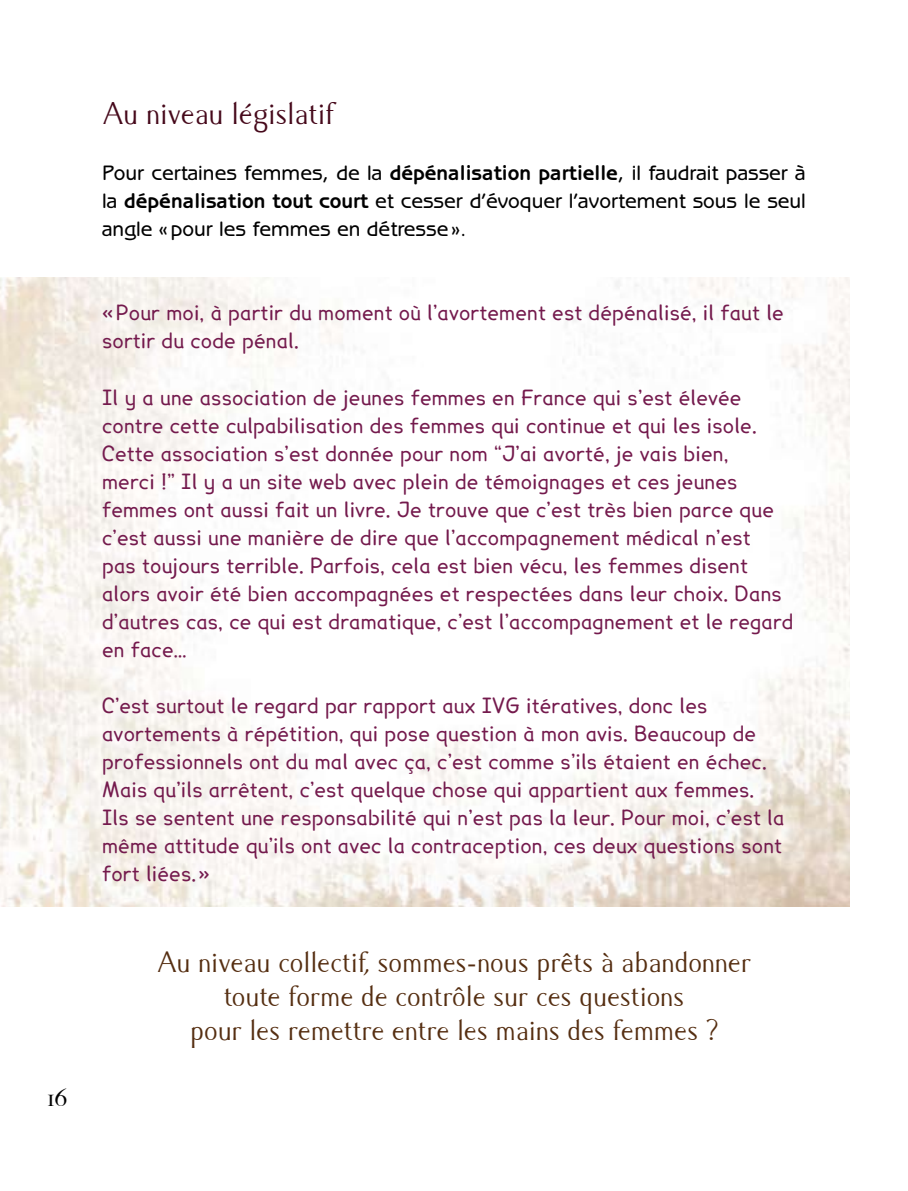
<style>
.page{position:relative;width:908px;height:1191px;background:#fff}
.page>*{position:absolute;margin:0;border:0;box-sizing:border-box;transform-origin:0 0}
.t1{font:32px "Caramella";color:#46091b}
.t2{font:30px/34px "Caramella";color:#552e11;text-align:center}
.t3{font:500 24px "Big Caslon";color:#000}
.t4{font:500 21px/28px "Benguiat Gothic";color:#000;text-align:justify}
.t5{font:20px/28px "Lexia";letter-spacing:.01em;color:#741a4d}
.s1{font-weight:700}
</style>
<div class="page">
<img style="left:0;top:278px;width:849px;height:628px">
<p class="t3" style="left:47px;top:1084px;width:21px">16</p>
<h1 class="t1" style="left:102px;top:96px;width:233px">Au niveau législatif</h1>
<p class="t4" style="left:102px;top:159px;width:705px">Pour certaines femmes, de la <span class="s1">dépénalisation partielle</span>, il faudrait passer à la <span class="s1">dépénalisation tout court</span> et cesser d’évoquer l’avortement sous le seul angle «pour les femmes en détresse».</p>
<p class="t5" style="left:102px;top:299px;width:682px">«Pour moi, à partir du moment où l’avortement est dépénalisé, il faut le sortir du code pénal.</p>
<p class="t5" style="left:102px;top:383px;width:692px">Il y a une association de jeunes femmes en France qui s’est élevée contre cette culpabilisation des femmes qui continue et qui les isole.<br>Cette association s’est donnée pour nom “J’ai avorté, je vais bien,<br>merci !” Il y a un site web avec plein de témoignages et ces jeunes femmes ont aussi fait un livre. Je trouve que c’est très bien parce que c’est aussi une manière de dire que l’accompagnement médical n’est<br>pas toujours terrible. Parfois, cela est bien vécu, les femmes disent alors avoir été bien accompagnées et respectées dans leur choix. Dans d’autres cas, ce qui est dramatique, c’est l’accompagnement et le regard en face…</p>
<p class="t5" style="left:102px;top:691px;width:683px">C’est surtout le regard par rapport aux IVG itératives, donc les avortements à répétition, qui pose question à mon avis. Beaucoup de professionnels ont du mal avec ça, c’est comme s’ils étaient en échec.<br>Mais qu’ils arrêtent, c’est quelque chose qui appartient aux femmes.<br>Ils se sentent une responsabilité qui n’est pas la leur. Pour moi, c’est la même attitude qu’ils ont avec la contraception, ces deux questions sont fort liées. »</p>
<h2 class="t2" style="left:157px;top:945px;width:595px">Au niveau collectif, sommes-nous prêts à abandonner toute forme de contrôle sur ces questions<br>pour les remettre entre les mains des femmes ?</h2>
</div>
